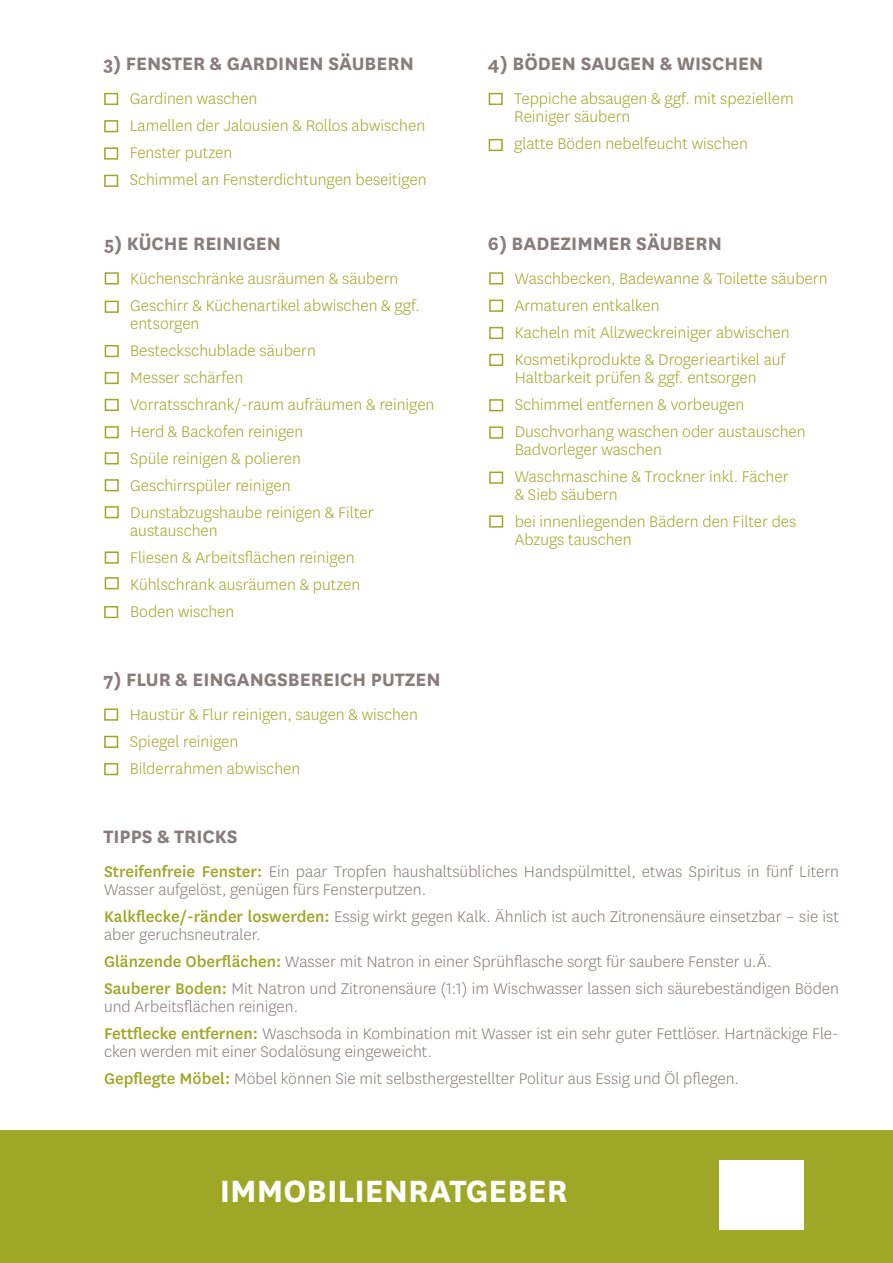
<style>
.page{position:relative;width:893px;height:1263px;background:#fff}
.page>*{position:absolute;margin:0;border:0;box-sizing:border-box;transform-origin:0 0}
.t1{font:700 36px "National";color:#fff}
.t2{font:700 21px "National";color:#877e7a}
.t3{font:300 18px/27px "National";color:#9fa727}
.t4{font:300 18px/27px "National";color:#877e7a}
.s1{font-weight:500;color:#9fa727}
</style>
<div class="page">
<div style="left:0;top:1130px;width:893px;height:133px;background:#9fa727"></div>
<div style="left:104px;top:93px;width:14px;height:12px;border:2px solid #9fa727"></div>
<div style="left:719px;top:1161px;width:85px;height:68px;background:#fff"></div>
<div style="left:104px;top:120px;width:14px;height:12px;border:2px solid #9fa727"></div>
<div style="left:104px;top:147px;width:14px;height:13px;border:2px solid #9fa727"></div>
<div style="left:104px;top:175px;width:14px;height:12px;border:2px solid #9fa727"></div>
<div style="left:489px;top:93px;width:14px;height:12px;border:2px solid #9fa727"></div>
<div style="left:489px;top:139px;width:14px;height:12px;border:2px solid #9fa727"></div>
<div style="left:105px;top:272px;width:14px;height:12px;border:2px solid #9fa727"></div>
<div style="left:105px;top:301px;width:14px;height:12px;border:2px solid #9fa727"></div>
<div style="left:105px;top:345px;width:14px;height:12px;border:2px solid #9fa727"></div>
<div style="left:105px;top:372px;width:14px;height:12px;border:2px solid #9fa727"></div>
<div style="left:105px;top:399px;width:14px;height:12px;border:2px solid #9fa727"></div>
<div style="left:105px;top:426px;width:14px;height:12px;border:2px solid #9fa727"></div>
<div style="left:489px;top:272px;width:14px;height:12px;border:2px solid #9fa727"></div>
<div style="left:489px;top:300px;width:14px;height:12px;border:2px solid #9fa727"></div>
<div style="left:489px;top:327px;width:14px;height:12px;border:2px solid #9fa727"></div>
<div style="left:489px;top:354px;width:14px;height:12px;border:2px solid #9fa727"></div>
<div style="left:489px;top:399px;width:14px;height:12px;border:2px solid #9fa727"></div>
<div style="left:489px;top:426px;width:14px;height:13px;border:2px solid #9fa727"></div>
<div style="left:489px;top:515px;width:14px;height:13px;border:2px solid #9fa727"></div>
<div style="left:489px;top:471px;width:14px;height:13px;border:2px solid #9fa727"></div>
<div style="left:105px;top:452px;width:14px;height:12px;border:2px solid #9fa727"></div>
<div style="left:105px;top:479px;width:14px;height:12px;border:2px solid #9fa727"></div>
<div style="left:105px;top:506px;width:14px;height:12px;border:2px solid #9fa727"></div>
<div style="left:105px;top:551px;width:14px;height:13px;border:2px solid #9fa727"></div>
<div style="left:105px;top:577px;width:14px;height:12px;border:2px solid #9fa727"></div>
<div style="left:104px;top:606px;width:14px;height:12px;border:2px solid #9fa727"></div>
<div style="left:104px;top:708px;width:14px;height:13px;border:2px solid #9fa727"></div>
<div style="left:104px;top:736px;width:14px;height:12px;border:2px solid #9fa727"></div>
<div style="left:104px;top:763px;width:14px;height:12px;border:2px solid #9fa727"></div>
<p class="t2" style="left:103px;top:49px;width:312px">3) FENSTER &amp; GARDINEN SÄUBERN</p>
<p class="t3" style="left:130px;top:85px;width:298px">Gardinen waschen<br>Lamellen der Jalousien &amp; Rollos abwischen<br>Fenster putzen<br>Schimmel an Fensterdichtungen beseitigen</p>
<p class="t2" style="left:104px;top:228px;width:179px">5) KÜCHE REINIGEN</p>
<p class="t3" style="left:130px;top:264px;width:291px">Küchenschränke ausräumen &amp; säubern<br>Geschirr &amp; Küchenartikel abwischen &amp; ggf.</p>
<p class="t3" style="left:130px;top:309px;width:306px">entsorgen<br>Besteckschublade säubern<br>Messer schärfen<br>Vorratsschrank/-raum aufräumen &amp; reinigen<br>Herd &amp; Backofen reinigen<br>Spüle reinigen &amp; polieren<br>Geschirrspüler reinigen<br>Dunstabzugshaube reinigen &amp; Filter</p>
<p class="t3" style="left:130px;top:516px;width:232px">austauschen<br>Fliesen &amp; Arbeitsflächen reinigen<br>Kühlschrank ausräumen &amp; putzen<br>Boden wischen</p>
<p class="t2" style="left:103px;top:665px;width:339px">7) FLUR &amp; EINGANGSBEREICH PUTZEN</p>
<p class="t3" style="left:130px;top:700px;width:290px">Haustür &amp; Flur reinigen, saugen &amp; wischen<br>Spiegel reinigen<br>Bilderrahmen abwischen</p>
<p class="t2" style="left:103px;top:821px;width:136px">TIPPS &amp; TRICKS</p>
<p class="t2" style="left:488px;top:49px;width:277px">4) BÖDEN SAUGEN &amp; WISCHEN</p>
<p class="t3" style="left:514px;top:89px;width:281px;line-height:18px">Teppiche absaugen &amp; ggf. mit speziellem<br>Reiniger säubern</p>
<p class="t3" style="left:514px;top:130px;width:235px">glatte Böden nebelfeucht wischen</p>
<p class="t2" style="left:488px;top:228px;width:235px">6) BADEZIMMER SÄUBERN</p>
<p class="t3" style="left:515px;top:264px;width:314px">Waschbecken, Badewanne &amp; Toilette säubern Armaturen entkalken<br>Kacheln mit Allzweckreiniger abwischen Kosmetikprodukte &amp; Drogerieartikel auf</p>
<p class="t3" style="left:515px;top:363px;width:292px">Haltbarkeit prüfen &amp; ggf. entsorgen<br>Schimmel entfernen &amp; vorbeugen<br>Duschvorhang waschen oder austauschen</p>
<p class="t3" style="left:515px;top:435px;width:275px">Badvorleger waschen<br>Waschmaschine &amp; Trockner inkl. Fächer</p>
<p class="t3" style="left:515px;top:480px;width:283px">&amp; Sieb säubern<br>bei innenliegenden Bädern den Filter des</p>
<p class="t3" style="left:515px;top:525px;width:118px">Abzugs tauschen</p>
<p class="t4" style="left:104px;top:861px;width:736px;line-height:18px"><span class="s1">Streifenfreie Fenster:</span> Ein paar Tropfen haushaltsübliches Handspülmittel, etwas Spiritus in fünf Litern<br>Wasser aufgelöst, genügen fürs Fensterputzen.</p>
<p class="t4" style="left:104px;top:906px;width:736px;line-height:18px"><span class="s1">Kalkflecke/-ränder loswerden:</span> Essig wirkt gegen Kalk. Ähnlich ist auch Zitronensäure einsetzbar – sie ist aber geruchsneutraler.</p>
<p class="t4" style="left:104px;top:947px;width:736px"><span class="s1">Glänzende Oberflächen:</span> Wasser mit Natron in einer Sprühflasche sorgt für saubere Fenster u.Ä.<br><span class="s1">Sauberer Boden:</span> Mit Natron und Zitronensäure (1:1) im Wischwasser lassen sich säurebeständigen Böden</p>
<p class="t4" style="left:104px;top:992px;width:736px">und Arbeitsflächen reinigen.<br><span class="s1">Fettflecke entfernen:</span> Waschsoda in Kombination mit Wasser ist ein sehr guter Fettlöser. Hartnäckige Fle-</p>
<p class="t4" style="left:104px;top:1037px;width:636px">cken werden mit einer Sodalösung eingeweicht.<br><span class="s1">Gepflegte Möbel:</span> Möbel können Sie mit selbsthergestellter Politur aus Essig und Öl pflegen.</p>
<h1 class="t1" style="left:220px;top:1165px;width:349px">IMMOBILIENRATGEBER</h1>
</div>
